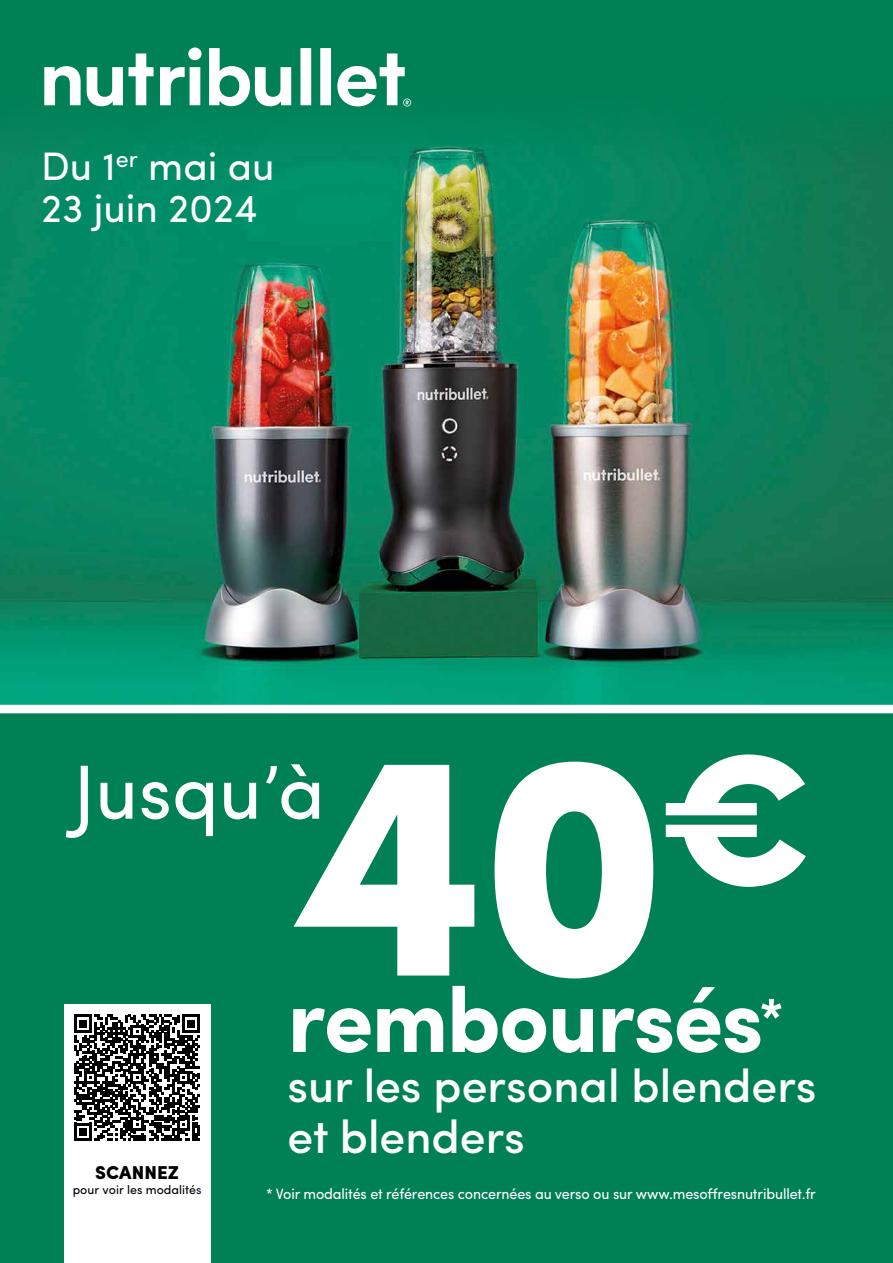
<style>
.page{position:relative;width:893px;height:1263px;background:#008055}
.page>*{position:absolute;margin:0;border:0;box-sizing:border-box;transform-origin:0 0}
.t1{font:900 321.15px "Sofia Pro";color:#fff}
.t2{font:700 91.65px "Sofia Pro";letter-spacing:-.02em;color:#fff}
.t3{font:76.8px "Sofia Pro";color:#fff}
.t4{font:500 46.65px/50.4px "Sofia Pro";color:#fff}
.t5{font:39.75px/42.6px "Sofia Pro";color:#fff}
.t6{font:900 18.6px "Sofia Pro";color:#000}
.t7{font:15px "Sofia Pro";letter-spacing:-.01em;color:#fff;scale:.96 1}
.t8{font:12.45px "Sofia Pro";color:#000}
.s1{color:#03163c}
</style>
<div class="page">
<img style="left:0;top:102px;width:893px;height:603px">
<svg style="left:44px;top:47px;width:367px;height:60px"></svg>
<div style="left:0;top:705px;width:893px;height:8px;background:#fff"></div>
<div style="left:64px;top:1087px;width:146px;height:176px;background:#fff"></div>
<div style="left:64px;top:1004px;width:146px;height:147px;background:#fff"></div>
<svg style="left:74px;top:1015px;width:126px;height:126px"></svg>
<h3 class="t5" style="left:41px;top:142px;width:235px">Du 1<sup>er</sup> mai au<br>23 juin 2024</h3>
<h1 class="t1" style="left:287px;top:610px;width:528px">40<sup>€</sup></h1>
<h2 class="t2" style="left:287px;top:950px;width:498px">remboursés<sup>*</sup></h2>
<h3 class="t4" style="left:287px;top:1058px;width:531px">sur les personal blenders et blenders</h3>
<p class="t7" style="left:266px;top:1183px;width:574px">* Voir modalités et références concernées au verso ou sur www.mesoffresnutribullet.fr</p>
<h3 class="t3" style="left:74px;top:735px;width:253px">Jusqu’à</h3>
<p class="t6" style="left:95px;top:1158px;width:85px">SCANNEZ</p>
<p class="t8" style="left:73px;top:1180px;width:130px">pour voir les modalité<span class="s1">s</span></p>
</div>
